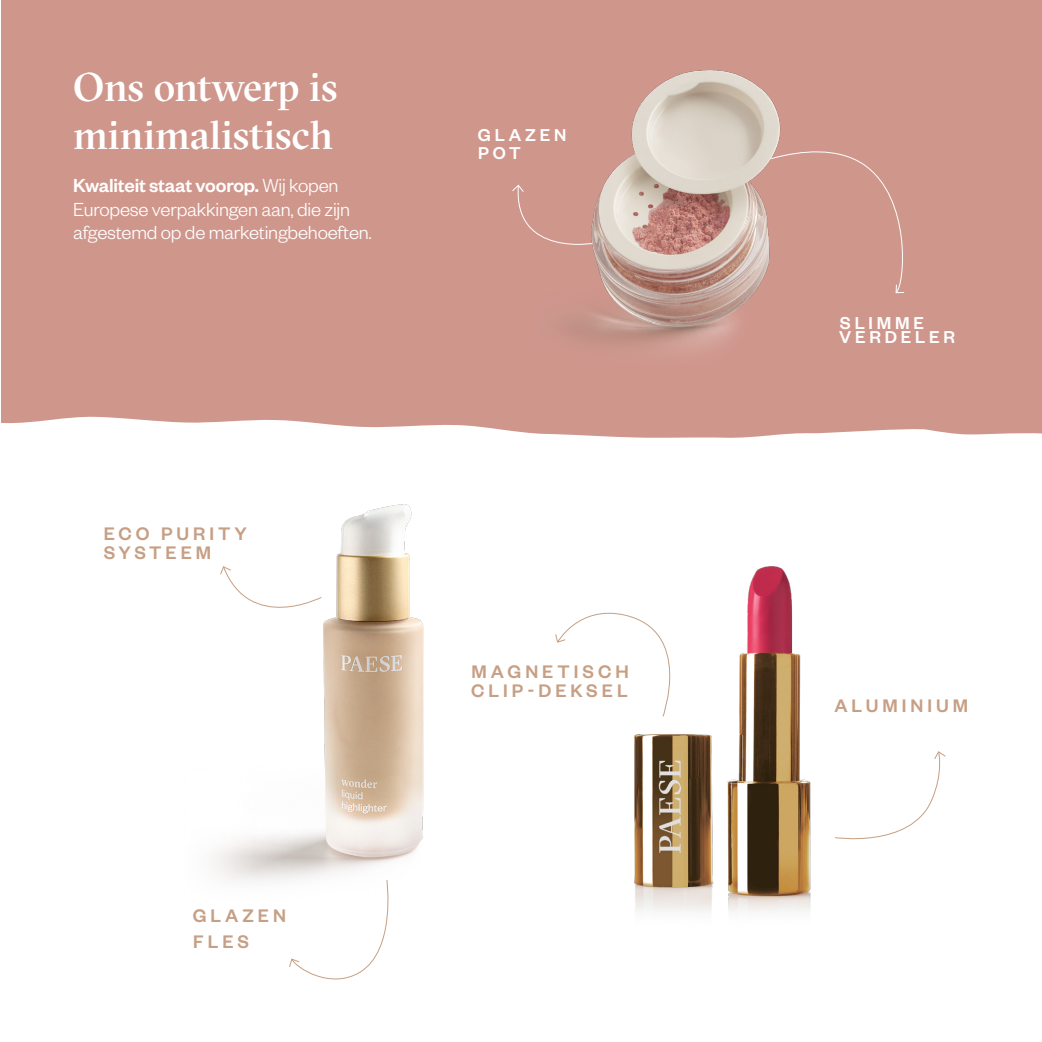
<style>
.page{position:relative;width:1042px;height:1042px;background:#fff}
.page>*{position:absolute;margin:0;border:0;box-sizing:border-box;transform-origin:0 0}
.t1{font:500 40.07px/47.4px "GT Sectra Fine";color:#fff}
.t2{font:300 20.82px/23.4px "Founders Grotesk";letter-spacing:-.01em;color:#fff}
.t3{font:500 19.95px "Founders Grotesk";letter-spacing:.2em;color:#c69f84}
.t4{font:500 18.9px/14.5px "Founders Grotesk";letter-spacing:.2em;color:#fff}
.s1{font-weight:500}
</style>
<div class="page">
<div style="left:2px;top:0;width:1040px;height:438px;background:#cf968c"></div>
<img style="left:213px;top:504px;width:211px;height:378px">
<img style="left:634px;top:566px;width:177px;height:346px">
<svg style="left:511px;top:184px;width:22px;height:75px"></svg>
<svg style="left:220px;top:566px;width:102px;height:68px"></svg>
<div style="left:800px;top:129px;width:112px;height:165px;background:#cf968c"></div>
<svg style="left:289px;top:879px;width:107px;height:101px"></svg>
<svg style="left:835px;top:751px;width:111px;height:89px"></svg>
<svg style="left:555px;top:604px;width:138px;height:113px"></svg>
<img style="left:533px;top:62px;width:267px;height:302px">
<p class="t1" style="left:73px;top:64px;width:266px">Ons ontwerp is minimalistisch</p>
<p class="t2" style="left:73px;top:173px;width:300px"><span class="s1">Kwaliteit staat voorop.</span> Wij kopen<br>Europese verpakkingen aan, die zijn afgestemd op de marketingbehoeften.</p>
<p class="t4" style="left:478px;top:127px;width:90px">GLAZEN</p>
<p class="t4" style="left:478px;top:145px;width:44px">POT</p>
<p class="t3" style="left:104px;top:521px;width:145px">ECO PURITY</p>
<p class="t3" style="left:104px;top:540px;width:109px">SYSTEEM</p>
<p class="t3" style="left:193px;top:903px;width:95px">GLAZEN</p>
<p class="t3" style="left:193px;top:929px;width:57px">FLES</p>
<p class="t3" style="left:471px;top:659px;width:159px">MAGNETISCH</p>
<p class="t3" style="left:471px;top:678px;width:158px">CLIP-DEKSEL</p>
<p class="t4" style="left:839px;top:314px;width:118px">SLIMME<br>VERDELER</p>
<p class="t3" style="left:834px;top:693px;width:135px">ALUMINIUM</p>
</div>
